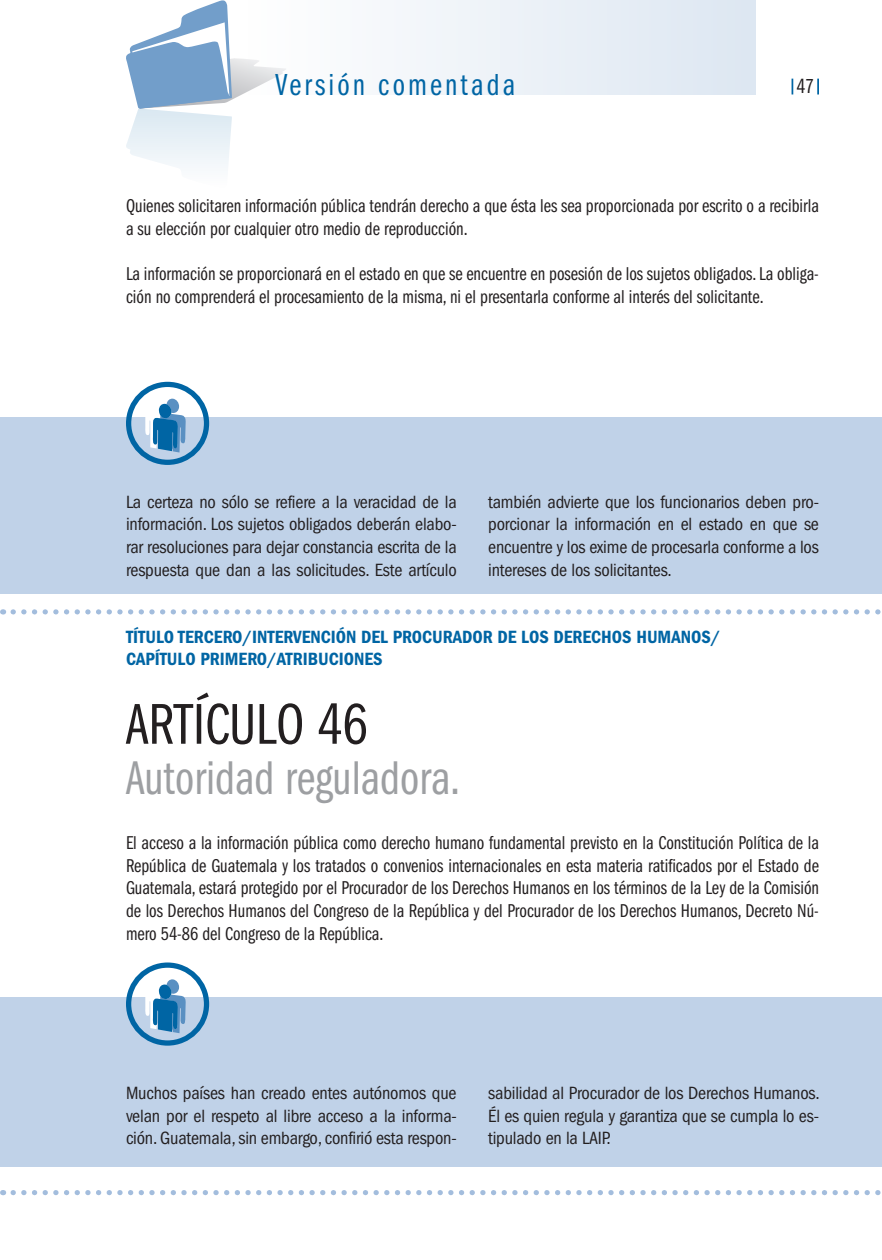
<style>
.page{position:relative;width:882px;height:1260px;background:#fff}
.page>*{position:absolute;margin:0;border:0;box-sizing:border-box;transform-origin:0 0}
.t1{font:59.5px "ITC Franklin Gothic Std Bk Cp";color:#231f20}
.t2{font:49px "ITC Franklin Gothic Std Bk Cp";color:#9d9fa2}
.t3{font:31.5px "ITC Franklin Gothic Std Bk Cp";letter-spacing:.1em;color:#0065a4}
.t4{font:21px "ITC Franklin Gothic Std Bk Cp";color:#231f20}
.t5{font:19.25px/22.8px "ITC Franklin Gothic Std Bk Cp";color:#231f20}
.t6{font:condensed 18.38px/22.8px "ITC Franklin Gothic Std";letter-spacing:-.01em;color:#231f20;text-align:justify}
.t7{font:18.38px/22.8px "ITC Franklin Gothic Std Dm Cd";color:#0065a4}
</style>
<div class="page">
<svg style="left:792px;top:79px;width:1px;height:15px"></svg>
<svg style="left:817px;top:79px;width:2px;height:15px"></svg>
<svg style="left:126px;top:0;width:122px;height:166px"></svg>
<div style="left:248px;top:0;width:508px;height:94px;background:linear-gradient(to right,#fdfdfd,#dde7f2)"></div>
<div style="left:1px;top:417px;width:881px;height:176px;background:#c0d2e8"></div>
<div style="left:1px;top:997px;width:881px;height:170px;background:#c0d2e8"></div>
<svg style="left:13px;top:609px;width:868px;height:6px"></svg>
<svg style="left:13px;top:1190px;width:868px;height:5px"></svg>
<div style="left:126px;top:382px;width:83px;height:83px;border:5px solid #0065a4;border-radius:50%"></div>
<svg style="left:145px;top:394px;width:41px;height:59px"></svg>
<div style="left:126px;top:962px;width:83px;height:84px;border:5px solid #0065a4;border-radius:50%"></div>
<svg style="left:145px;top:975px;width:41px;height:58px"></svg>
<h3 class="t3" style="left:275px;top:67px;width:241px">Versión comentada</h3>
<p class="t4" style="left:796px;top:75px;width:19px">47</p>
<p class="t5" style="left:126px;top:194px;width:694px">Quienes solicitaren información pública tendrán derecho a que ésta les sea proporcionada por escrito o a recibirla a su elección por cualquier otro medio de reproducción.</p>
<p class="t5" style="left:126px;top:263px;width:694px">La información se proporcionará en el estado en que se encuentre en posesión de los sujetos obligados. La obliga&shy;ción no comprenderá el procesamiento de la misma, ni el presentarla conforme al interés del solicitante.</p>
<p class="t6" style="left:126px;top:490px;width:332px">La certeza no sólo se refiere a la veracidad de la información. Los sujetos obligados deberán elabo&shy;rar resoluciones para dejar constancia escrita de la respuesta que dan a las solicitudes. Este artículo</p>
<p class="t6" style="left:488px;top:490px;width:332px">también advierte que los funcionarios deben pro&shy;porcionar la información en el estado en que se encuentre y los exime de procesarla conforme a los intereses de los solicitantes.</p>
<p class="t7" style="left:126px;top:625px;width:596px">TÍTULO TERCERO/INTERVENCIÓN DEL PROCURADOR DE LOS DERECHOS HUMANOS/<br>CAPÍTULO PRIMERO/ATRIBUCIONES</p>
<h1 class="t1" style="left:126px;top:692px;width:243px">ARTÍCULO 46</h1>
<h2 class="t2" style="left:126px;top:752px;width:336px">Autoridad reguladora.</h2>
<p class="t5" style="left:126px;top:831px;width:695px;text-align:justify">El acceso a la información pública como derecho humano fundamental previsto en la Constitución Política de la República de Guatemala y los tratados o convenios internacionales en esta materia ratificados por el Estado de Guatemala, estará protegido por el Procurador de los Derechos Humanos en los términos de la Ley de la Comisión de los Derechos Humanos del Congreso de la República y del Procurador de los Derechos Humanos, Decreto Nú&shy;mero 54-86 del Congreso de la República.</p>
<p class="t6" style="left:126px;top:1082px;width:332px">Muchos países han creado entes autónomos que velan por el respeto al libre acceso a la informa&shy;ción. Guatemala, sin embargo, confirió esta respon-</p>
<p class="t6" style="left:488px;top:1082px;width:333px">sabilidad al Procurador de los Derechos Humanos.<br>Él es quien regula y garantiza que se cumpla lo es&shy;tipulado en la LAIP.</p>
</div>
